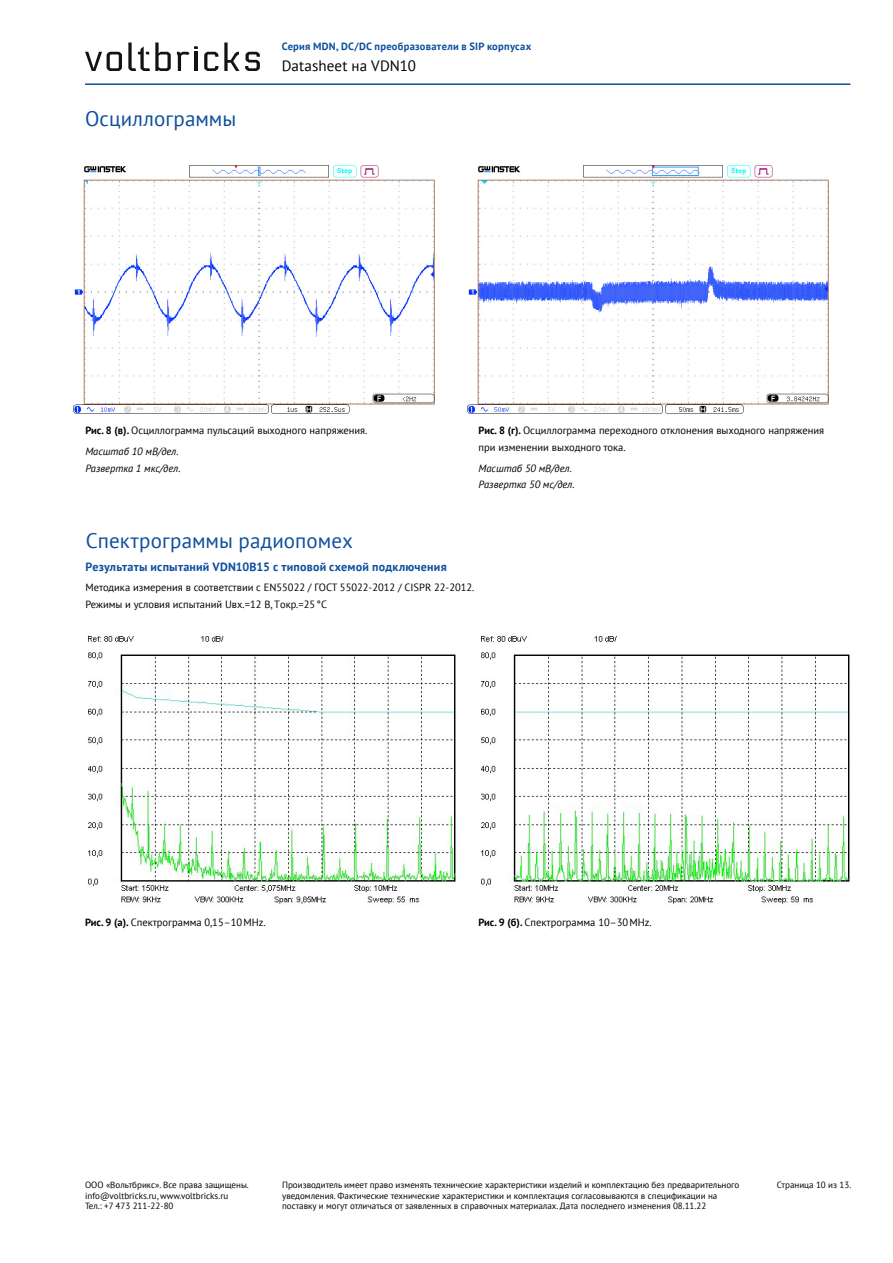
<style>
.page{position:relative;width:893px;height:1263px;background:#fff}
.page>*{position:absolute;margin:0;border:0;box-sizing:border-box;transform-origin:0 0}
.t1{font:21px "PT Sans";color:#0d4f9e}
.t2{font:15px "PT Sans";letter-spacing:.01em;color:#000}
.t3{font:700 12px "PT Sans";letter-spacing:.02em;color:#0d4f9e}
.t4{font:10.5px/16.5px "PT Sans";color:#000}
.t5{font:italic 10.5px/16.5px "PT Sans";color:#000}
.t6{font:700 10.5px "PT Sans";letter-spacing:.025em;color:#0d4f9e}
.t7{font:9px/10.8px "PT Sans";color:#000}
.s1{font-weight:700}
.s2{font-style:italic}
</style>
<div class="page">
<hr style="left:85px;top:83px;width:765px;height:2px;background:#0d4f9e">
<svg style="left:85px;top:52px;width:37px;height:19px"></svg>
<svg style="left:204px;top:52px;width:14px;height:19px"></svg>
<svg style="left:224px;top:43px;width:36px;height:28px"></svg>
<svg style="left:128px;top:43px;width:43px;height:28px"></svg>
<svg style="left:177px;top:46px;width:21px;height:25px"></svg>
<img style="left:74px;top:165px;width:361px;height:249px">
<img style="left:468px;top:165px;width:361px;height:249px">
<img style="left:88px;top:636px;width:369px;height:268px">
<img style="left:481px;top:636px;width:369px;height:268px">
<h1 class="t1" style="left:85px;top:105px;width:153px">Осциллограммы</h1>
<p class="t6" style="left:282px;top:40px;width:251px">Серия MDN, DC/DC преобразователи в SIP корпусах</p>
<h2 class="t2" style="left:282px;top:57px;width:136px">Datasheet на VDN10</h2>
<p class="t4" style="left:85px;top:420px;width:284px;line-height:20.7px"><span class="s1">Рис. 8 (в).</span> Осциллограмма пульсаций выходного напряжения.<br><span class="s2">Масштаб 10 мВ/дел.</span></p>
<p class="t5" style="left:85px;top:459px;width:97px">Развертка 1 мкс/дел.</p>
<h1 class="t1" style="left:86px;top:527px;width:269px">Спектрограммы радиопомех</h1>
<h3 class="t3" style="left:85px;top:559px;width:363px">Результаты испытаний VDN10B15 с типовой схемой подключения</h3>
<p class="t4" style="left:479px;top:422px;width:347px"><span class="s1">Рис. 8 (г).</span> Осциллограмма переходного отклонения выходного напряжения при изменении выходного тока.</p>
<p class="t5" style="left:479px;top:459px;width:98px">Масштаб 50 мВ/дел.<br>Развертка 50 мс/дел.</p>
<p class="t4" style="left:85px;top:579px;width:391px">Методика измерения в соответствии с EN55022 / ГОСТ 55022-2012 / CISPR 22-2012.<br>Режимы и условия испытаний Uвх.=12 В, Tокр.=25°C</p>
<p class="t4" style="left:85px;top:914px;width:182px"><span class="s1">Рис. 9 (а).</span> Спектрограмма 0,15–10MHz.</p>
<p class="t4" style="left:478px;top:914px;width:175px"><span class="s1">Рис. 9 (б).</span> Спектрограмма 10–30MHz.</p>
<p class="t7" style="left:85px;top:1179px;width:165px">ООО «Вольтбрикс». Все права защищены.</p>
<p class="t7" style="left:777px;top:1179px;width:76px">Страница 10 из 13.</p>
<p class="t7" style="left:85px;top:1190px;width:145px">info@voltbricks.ru, www.voltbricks.ru<br>Тел.: +7 473 211-22-80</p>
<p class="t7" style="left:282px;top:1179px;width:459px">Производитель имеет право изменять технические характеристики изделий и комплектацию без предварительного уведомления. Фактические технические характеристики и комплектация согласовываются в спецификации на поставку и могут отличаться от заявленных в справочных материалах. Дата последнего изменения 08.11.22</p>
</div>
